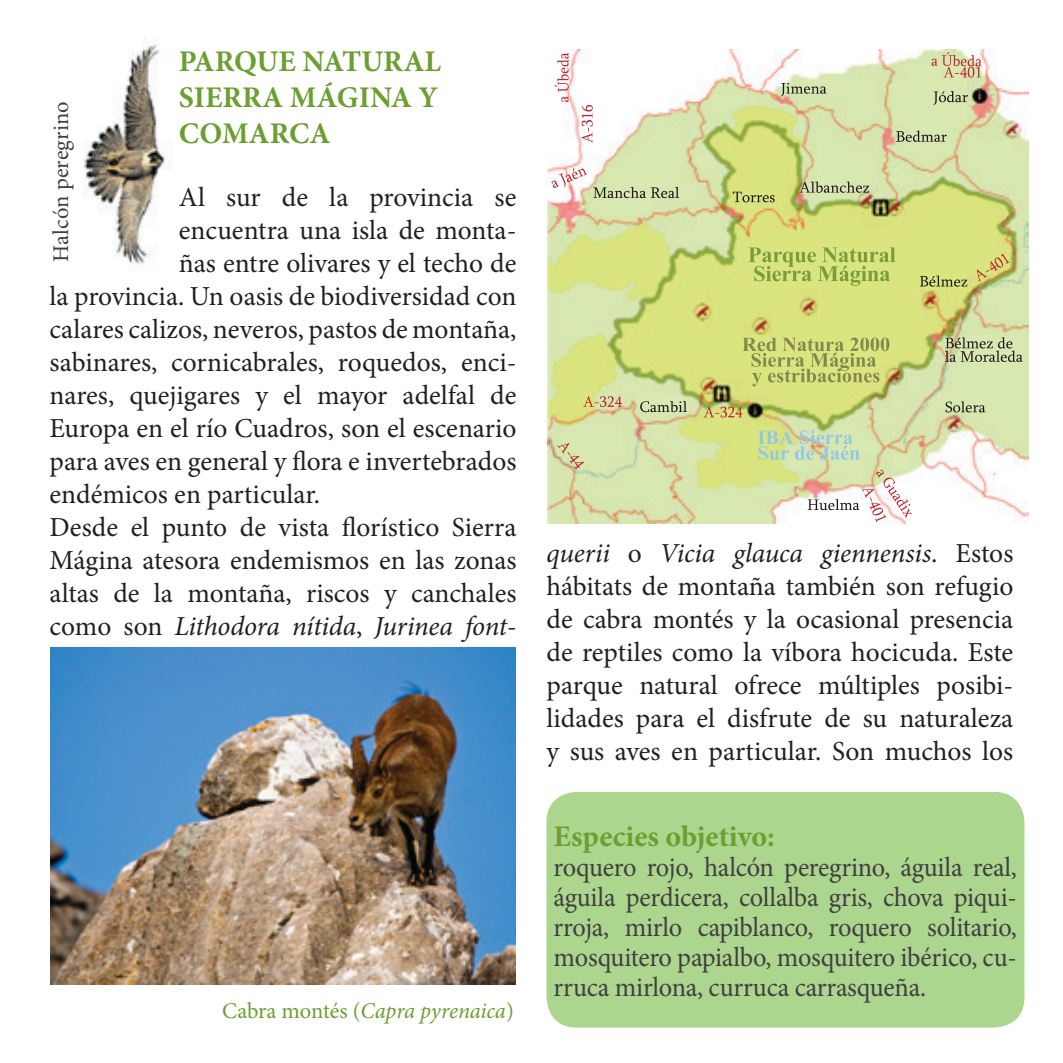
<style>
.page{position:relative;width:1063px;height:1063px;background:#fff}
.page>*{position:absolute;margin:0;border:0;box-sizing:border-box;transform-origin:0 0}
.t1{font:700 30px/36px "Minion Pro";color:#6d9e31;text-align:justify}
.t2{font:27.5px/33px "Minion Pro";color:#231f20;text-align:justify}
.t3{font:27.5px/30px "Minion Pro";letter-spacing:-.01em;color:#413f40;text-align:justify;scale:.96 1}
.t4{font:italic 27.5px "Minion Pro";letter-spacing:-.01em;color:#231f20}
.t5{font:italic 22.5px "Minion Pro";letter-spacing:-.01em;color:#6d9e31}
.t6{font:22.5px "Minion Pro";letter-spacing:.005em;color:#413f40}
.s1{font-style:normal}
.s2{font-style:italic}
</style>
<div class="page">
<div style="left:71px;top:35px;width:108px;height:236px;background:#fff;opacity:.38"></div>
<img style="left:548px;top:50px;width:481px;height:474px">
<img style="left:748px;top:247px;width:148px;height:15px">
<img style="left:593px;top:187px;width:86px;height:11px">
<img style="left:733px;top:192px;width:42px;height:10px">
<img style="left:781px;top:83px;width:43px;height:13px">
<img style="left:799px;top:182px;width:56px;height:11px">
<img style="left:896px;top:131px;width:49px;height:11px">
<img style="left:933px;top:91px;width:35px;height:14px">
<img style="left:640px;top:401px;width:47px;height:11px">
<img style="left:808px;top:499px;width:49px;height:11px">
<img style="left:920px;top:275px;width:40px;height:12px">
<img style="left:582px;top:105px;width:11px;height:38px">
<img style="left:559px;top:168px;width:28px;height:19px">
<img style="left:557px;top:53px;width:12px;height:32px">
<img style="left:932px;top:52px;width:43px;height:14px">
<img style="left:876px;top:470px;width:23px;height:32px">
<img style="left:862px;top:488px;width:24px;height:34px">
<img style="left:557px;top:443px;width:27px;height:27px">
<img style="left:583px;top:396px;width:39px;height:11px">
<img style="left:704px;top:407px;width:38px;height:11px">
<img style="left:943px;top:67px;width:38px;height:11px">
<img style="left:977px;top:254px;width:33px;height:28px">
<img style="left:945px;top:337px;width:61px;height:12px">
<img style="left:946px;top:401px;width:39px;height:11px">
<img style="left:758px;top:430px;width:57px;height:14px">
<img style="left:782px;top:337px;width:107px;height:14px">
<img style="left:752px;top:353px;width:124px;height:14px">
<img style="left:784px;top:369px;width:96px;height:13px">
<img style="left:51px;top:648px;width:464px;height:337px">
<div style="left:546px;top:792px;width:478px;height:236px;background:#acd58e;border-radius:30px"></div>
<p class="t1" style="left:179px;top:43px;width:264px">PARQUE NATURAL SIERRA MÁGINA Y COMARCA</p>
<p class="t6" style="left:46px;top:262px;width:162px;rotate:-90deg">Halcón peregrino</p>
<p class="t2" style="left:179px;top:181px;width:339px">Al sur de la provincia se</p>
<p class="t2" style="left:179px;top:214px;width:339px">encuentra una isla de monta-</p>
<p class="t2" style="left:179px;top:247px;width:339px">ñas entre olivares y el techo de</p>
<p class="t2" style="left:50px;top:280px;width:468px">la provincia. Un oasis de biodiversidad con</p>
<p class="t2" style="left:50px;top:313px;width:468px">calares calizos, neveros, pastos de montaña,</p>
<p class="t2" style="left:50px;top:346px;width:468px">sabinares, cornicabrales, roquedos, enci-</p>
<p class="t2" style="left:50px;top:379px;width:468px">nares, quejigares y el mayor adelfal de</p>
<p class="t2" style="left:50px;top:412px;width:468px">Europa en el río Cuadros, son el escenario</p>
<p class="t2" style="left:50px;top:445px;width:468px">para aves en general y flora e invertebrados</p>
<p class="t2" style="left:50px;top:478px;width:272px">endémicos en particular.</p>
<p class="t2" style="left:50px;top:511px;width:468px">Desde el punto de vista florístico Sierra</p>
<p class="t2" style="left:50px;top:544px;width:468px">Mágina atesora endemismos en las zonas</p>
<p class="t2" style="left:50px;top:577px;width:468px">altas de la montaña, riscos y canchales</p>
<p class="t4" style="left:50px;top:608px;width:468px"><span class="s1">como son</span> Lithodora nítida<span class="s1">,</span> Jurinea font-</p>
<p class="t5" style="left:222px;top:995px;width:293px"><span class="s1">Cabra montés (</span>Capra pyrenaica<span class="s1">)</span></p>
<p class="t2" style="left:547px;top:536px;width:468px"><span class="s2">querii</span> o <span class="s2">Vicia glauca giennensis</span>. Estos hábitats de montaña también son refugio de cabra montés y la ocasional presencia de reptiles como la víbora hocicuda. Este parque natural ofrece múltiples posibi&shy;lidades para el disfrute de su naturaleza y sus aves en particular. Son muchos los</p>
<p class="t1" style="left:554px;top:818px;width:223px">Especies objetivo:</p>
<p class="t3" style="left:554px;top:852px;width:484px">roquero rojo, halcón peregrino, águila real, águila perdicera, collalba gris, chova piqui&shy;rroja, mirlo capiblanco, roquero solitario, mosquitero papialbo, mosquitero ibérico, cu&shy;rruca mirlona, curruca carrasqueña.</p>
</div>
